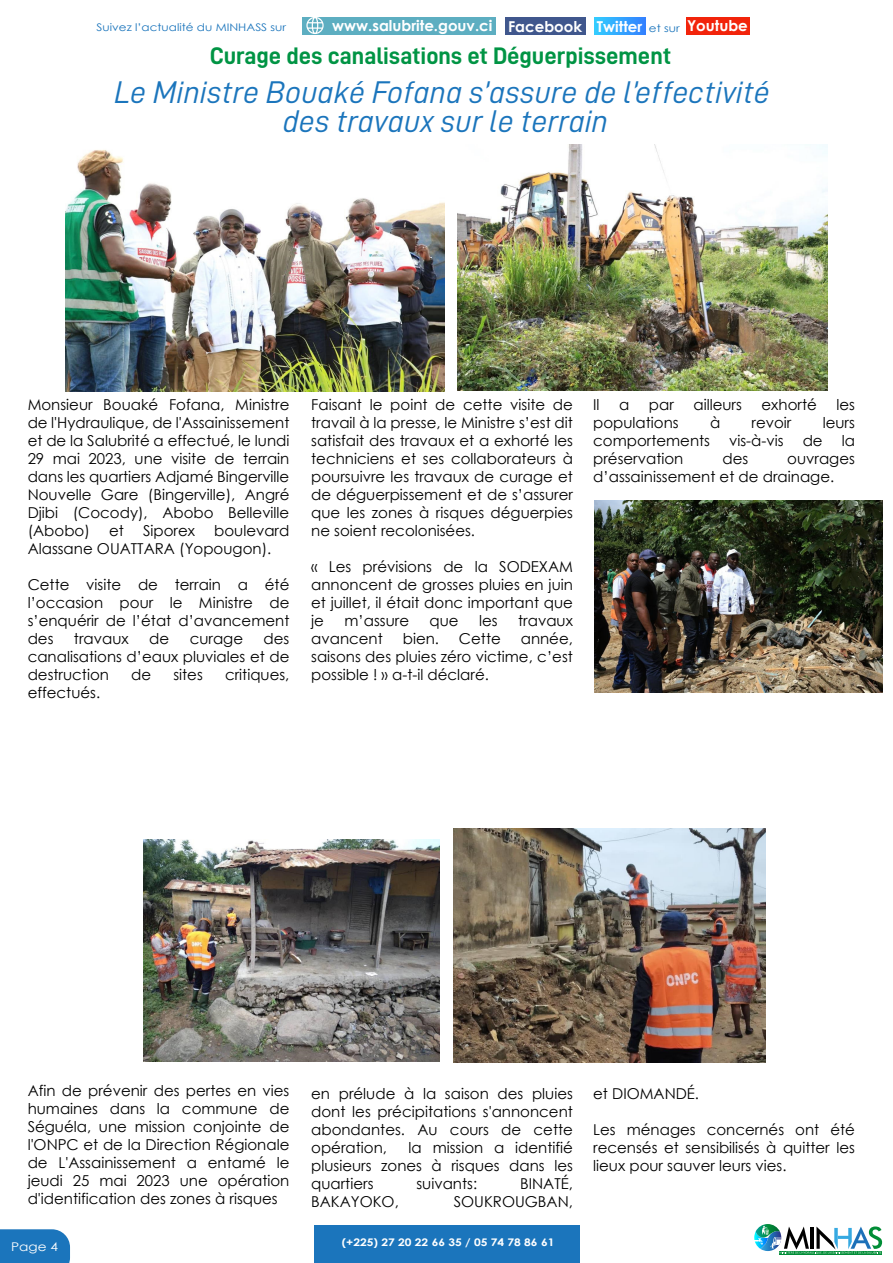
<style>
.page{position:relative;width:893px;height:1263px;background:#fff}
.page>*{position:absolute;margin:0;border:0;box-sizing:border-box;transform-origin:0 0}
.t1{font:31.5px/28.5px "D DIN Italic";color:#1b75bc;text-align:center}
.t2{font:24px "D DIN Bold";color:#009444}
.t3{font:15px/18px "Century Gothic";color:#000;text-align:justify}
.t4{font:700 15px "Century Gothic";color:#fff}
.t5{font:12px "Century Gothic";color:#fff;scale:1.14 1}
.t6{font:10.5px "Century Gothic";color:#1b75bc;scale:1.14 1}
.t7{font:700 10.5px "Century Gothic";color:#fff;scale:1.14 1}
.s1{font-weight:400;font-size:10.5px;color:#1b75bc}
</style>
<div class="page">
<div style="left:0;top:1229px;width:70px;height:34px;background:#1b75bc"></div>
<div style="left:314px;top:1225px;width:266px;height:38px;background:#1b75bc"></div>
<div style="left:595px;top:17px;width:50px;height:18px;background:linear-gradient(to right,#3cf,#3383ff)"></div>
<div style="left:686px;top:17px;width:63px;height:18px;background:#f2240b"></div>
<div style="left:505px;top:17px;width:81px;height:18px;background:#40578d"></div>
<div style="left:302px;top:17px;width:194px;height:18px;background:#5daec1"></div>
<svg style="left:306px;top:17px;width:18px;height:17px"></svg>
<svg style="left:754px;top:1224px;width:128px;height:30px"></svg>
<img style="left:66px;top:150px;width:379px;height:241px">
<img style="left:458px;top:144px;width:369px;height:247px">
<img style="left:595px;top:500px;width:288px;height:192px">
<img style="left:143px;top:839px;width:296px;height:222px">
<img style="left:454px;top:829px;width:312px;height:234px">
<p class="t6" style="left:97px;top:20px;width:168px">Suivez l’actualité du MINHASS sur</p>
<p class="t4" style="left:332px;top:14px;width:417px">www.salubrite.gouv.ci Facebook Twitter <span class="s1">et sur</span> Youtube</p>
<h2 class="t2" style="left:210px;top:42px;width:463px">Curage des canalisations et Déguerpissement</h2>
<h1 class="t1" style="left:114px;top:77px;width:657px">Le Ministre Bouaké Fofana s’assure de l’effectivité des travaux sur le terrain</h1>
<p class="t3" style="left:28px;top:395px;width:263px">Monsieur Bouaké Fofana, Ministre de l'Hydraulique, de l'Assainissement et de la Salubrité a effectué, le lundi 29 mai 2023, une visite de terrain dans les quartiers Adjamé Bingerville Nouvelle Gare (Bingerville), Angré Djibi (Cocody), Abobo Belleville (Abobo)</p>
<p class="t3" style="left:109px;top:521px;width:16px">et</p>
<p class="t3" style="left:143px;top:521px;width:53px">Siporex</p>
<p class="t3" style="left:28px;top:521px;width:263px;text-indent:186px">boulevard<br>Alassane OUATTARA (Yopougon).</p>
<p class="t3" style="left:28px;top:575px;width:263px">Cette visite de terrain a été l’occasion pour le Ministre de s’enquérir de l’état d’avancement des</p>
<p class="t3" style="left:28px;top:629px;width:263px;text-indent:236px">des canalisations d’eaux pluviales et de destruction</p>
<p class="t3" style="left:74px;top:629px;width:56px">travaux</p>
<p class="t3" style="left:149px;top:629px;width:22px">de</p>
<p class="t3" style="left:190px;top:629px;width:55px">curage</p>
<p class="t3" style="left:131px;top:665px;width:22px">de</p>
<p class="t3" style="left:173px;top:665px;width:31px">sites</p>
<p class="t3" style="left:225px;top:665px;width:66px">critiques,</p>
<p class="t3" style="left:28px;top:683px;width:74px">effectués.</p>
<p class="t3" style="left:311px;top:395px;width:263px">Faisant le point de cette visite de travail à la presse, le Ministre s’est dit satisfait des travaux et a exhorté les techniciens et ses collaborateurs à poursuivre les travaux de curage et de déguerpissement et de s’assurer que les zones à risques déguerpies ne soient recolonisées.</p>
<p class="t3" style="left:311px;top:557px;width:263px">« Les prévisions de la SODEXAM annoncent de grosses pluies en juin et juillet, il était donc important que je</p>
<p class="t3" style="left:344px;top:611px;width:66px">m’assure</p>
<p class="t3" style="left:430px;top:611px;width:31px">que</p>
<p class="t3" style="left:479px;top:611px;width:20px">les</p>
<p class="t3" style="left:518px;top:611px;width:56px">travaux</p>
<p class="t3" style="left:311px;top:629px;width:73px">avancent</p>
<p class="t3" style="left:403px;top:629px;width:38px">bien.</p>
<p class="t3" style="left:459px;top:629px;width:43px">Cette</p>
<p class="t3" style="left:311px;top:629px;width:263px;text-indent:210px">année, saisons des pluies zéro victime, c’est possible ! » a-t-il déclaré.</p>
<p class="t3" style="left:593px;top:395px;width:8px">Il</p>
<p class="t3" style="left:619px;top:395px;width:12px">a</p>
<p class="t3" style="left:649px;top:395px;width:26px">par</p>
<p class="t3" style="left:693px;top:395px;width:50px">ailleurs</p>
<p class="t3" style="left:761px;top:395px;width:57px">exhorté</p>
<p class="t3" style="left:836px;top:395px;width:20px">les</p>
<p class="t3" style="left:593px;top:413px;width:87px">populations</p>
<p class="t3" style="left:710px;top:413px;width:12px">à</p>
<p class="t3" style="left:751px;top:413px;width:41px">revoir</p>
<p class="t3" style="left:823px;top:413px;width:34px">leurs</p>
<p class="t3" style="left:593px;top:431px;width:118px">comportements</p>
<p class="t3" style="left:729px;top:431px;width:56px">vis-à-vis</p>
<p class="t3" style="left:803px;top:431px;width:22px">de</p>
<p class="t3" style="left:842px;top:431px;width:15px">la</p>
<p class="t3" style="left:593px;top:449px;width:92px">préservation</p>
<p class="t3" style="left:722px;top:449px;width:27px">des</p>
<p class="t3" style="left:593px;top:449px;width:263px;text-indent:194px">ouvrages d’assainissement et de drainage.</p>
<p class="t3" style="left:28px;top:1081px;width:263px">Afin de prévenir des pertes en vies humaines dans la commune de Séguéla, une mission conjointe de l'ONPC et de la Direction Régionale de L'Assainissement a entamé le jeudi 25 mai 2023 une opération d'identification des zones à risques</p>
<p class="t3" style="left:311px;top:1084px;width:263px">en prélude à la saison des pluies dont les précipitations s'annoncent abondantes. Au cours de cette opération,</p>
<p class="t3" style="left:311px;top:1138px;width:263px;text-indent:97px">la mission a identifié plusieurs zones à risques dans les quartiers</p>
<p class="t3" style="left:416px;top:1174px;width:62px">suivants:</p>
<p class="t3" style="left:520px;top:1174px;width:54px">BINATÉ,</p>
<p class="t3" style="left:311px;top:1192px;width:89px">BAKAYOKO,</p>
<p class="t3" style="left:454px;top:1192px;width:121px">SOUKROUGBAN,</p>
<p class="t5" style="left:11px;top:1238px;width:43px">Page 4</p>
<p class="t7" style="left:342px;top:1234px;width:188px">(+225) 27 20 22 66 35 / 05 74 78 86 61</p>
<p class="t3" style="left:593px;top:1084px;width:107px">et DIOMANDÉ.</p>
<p class="t3" style="left:593px;top:1120px;width:263px">Les ménages concernés ont été recensés et sensibilisés à quitter les lieux pour sauver leurs vies.</p>
</div>
